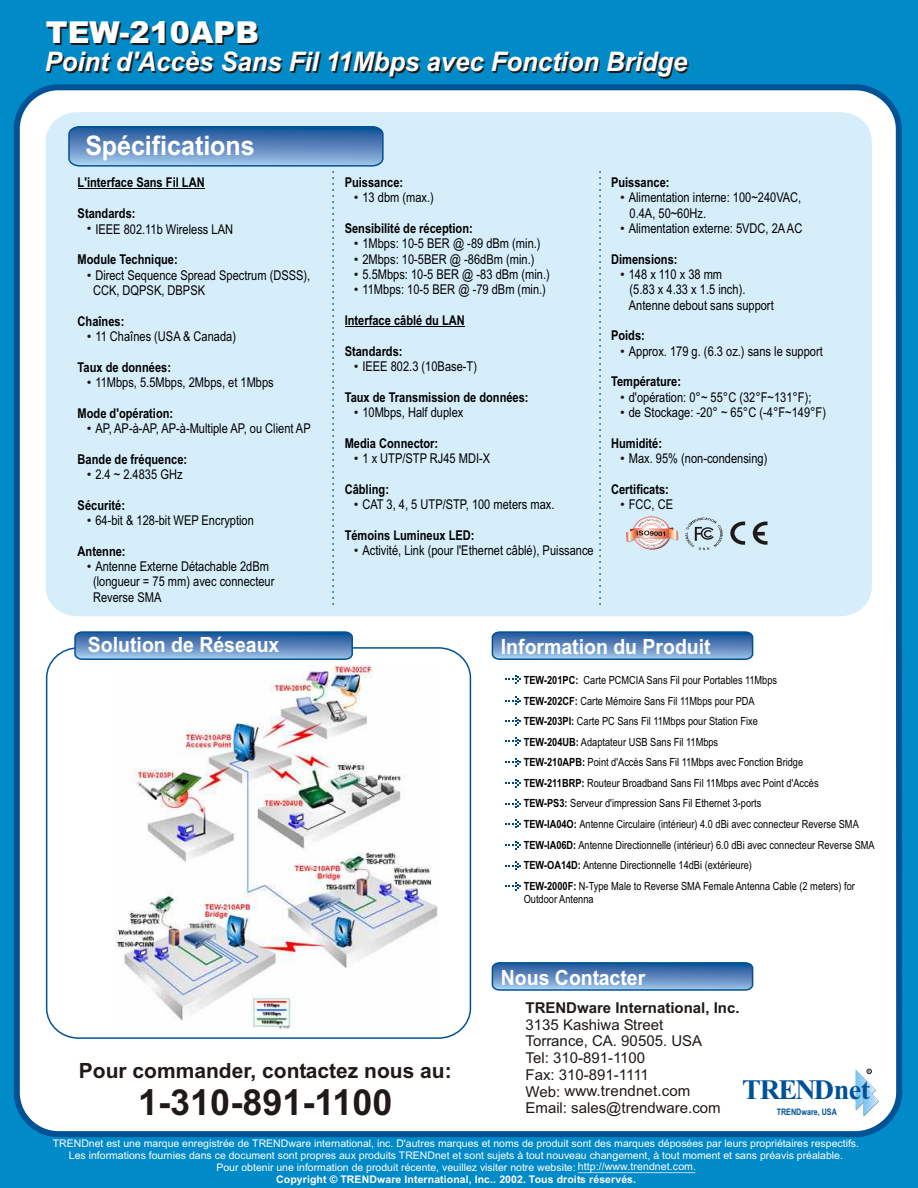
<style>
.page{position:relative;width:918px;height:1188px;background:#008ac7}
.page>*{position:absolute;margin:0;border:0;box-sizing:border-box;transform-origin:0 0}
.t1{font:700 36px "Arial";color:#1f1a17}
.t2{font:900 30.3px "Arial";color:#fff}
.t3{font:700 28.2px "Times New Roman";letter-spacing:-.05em;color:#005296}
.t4{font:italic 700 27px "Arial";color:#fff;scale:.95 1}
.t5{font:700 27px "Arial";color:#fff;scale:.93 1}
.t6{font:700 21px "Arial";color:#fff;scale:.93 1}
.t7{font:700 21px "Arial";color:#1f1a17}
.t8{font:15px/16.5px "Arial";color:#1f1a17}
.t9{font:700 15px "Arial";color:#1f1a17}
.t10{font:13.5px/15.3px "Arial Narrow";color:#000}
.t11{font:700 13.5px "Arial Narrow";color:#000}
.t12{font:11.25px/20.5px "Arial Narrow";color:#000}
.t13{font:10.5px/11.7px "Arial";color:#fff;text-align:center}
.t14{font:700 10.5px "Arial";letter-spacing:.01em;color:#fff}
.t15{font:700 9px "Arial";color:#005296;scale:.8 1}
.t16{font:3.75px "Arial";color:#1f1a17}
.s1{font-family:"Arial";color:#1f1a17}
.s2{font-weight:700}
</style>
<div class="page">
<div style="left:14px;top:84px;width:888px;height:1053px;background:#fff;border:6px solid #005296;border-radius:42px"></div>
<div style="left:44px;top:111px;width:829px;height:507px;background:#d6edfa;border:2px solid #fff;border-radius:31px"></div>
<svg style="left:599px;top:171px;width:2px;height:434px"></svg>
<div style="left:46px;top:647px;width:425px;height:392px;border:2px solid #005296;border-radius:31px"></div>
<svg style="left:491px;top:631px;width:263px;height:29px;background:#5686bc"></svg>
<svg style="left:74px;top:631px;width:280px;height:29px;background:#5585bb"></svg>
<svg style="left:68px;top:126px;width:316px;height:479px"></svg>
<img style="left:115px;top:665px;width:322px;height:364px">
<svg style="left:491px;top:962px;width:263px;height:29px;background:#5686bc"></svg>
<svg style="left:856px;top:1069px;width:23px;height:48px"></svg>
<svg style="left:685px;top:517px;width:38px;height:33px"></svg>
<svg style="left:730px;top:522px;width:15px;height:23px"></svg>
<svg style="left:753px;top:522px;width:15px;height:23px"></svg>
<svg style="left:626px;top:516px;width:53px;height:33px"></svg>
<svg style="left:505px;top:675px;width:16px;height:9px"></svg>
<hr style="left:78px;top:189px;width:127px;height:1px;background:#000">
<hr style="left:345px;top:326px;width:120px;height:1px;background:#000">
<svg style="left:505px;top:696px;width:16px;height:9px"></svg>
<svg style="left:505px;top:717px;width:16px;height:9px"></svg>
<svg style="left:505px;top:737px;width:16px;height:9px"></svg>
<svg style="left:505px;top:758px;width:16px;height:9px"></svg>
<svg style="left:505px;top:779px;width:16px;height:9px"></svg>
<svg style="left:505px;top:799px;width:16px;height:9px"></svg>
<svg style="left:505px;top:819px;width:16px;height:9px"></svg>
<svg style="left:505px;top:841px;width:16px;height:9px"></svg>
<svg style="left:505px;top:861px;width:16px;height:9px"></svg>
<svg style="left:505px;top:882px;width:16px;height:9px"></svg>
<h2 class="t2" style="left:46px;top:21px;width:215px">TEW-210APB</h2>
<h3 class="t4" style="left:45px;top:52px;width:678px">Point d'Accès Sans Fil 11Mbps avec Fonction Bridge</h3>
<h3 class="t5" style="left:86px;top:136px;width:184px">Spécifications</h3>
<p class="t11" style="left:78px;top:178px;width:129px">L'interface Sans Fil LAN</p>
<p class="t11" style="left:78px;top:209px;width:59px">Standards:</p>
<p class="t10" style="left:87px;top:222px;width:148px"><span class="s1">•</span> IEEE 802.11b Wireless LAN</p>
<p class="t11" style="left:78px;top:255px;width:102px">Module Technique:</p>
<p class="t10" style="left:93px;top:268px;width:219px;text-indent:-6px"><span class="s1">•</span> Direct Sequence Spread Spectrum (DSSS),<br>CCK, DQPSK, DBPSK</p>
<p class="t11" style="left:78px;top:316px;width:48px">Chaînes:</p>
<p class="t10" style="left:87px;top:330px;width:151px"><span class="s1">•</span> 11 Chaînes (USA &amp; Canada)</p>
<p class="t11" style="left:78px;top:362px;width:95px">Taux de données:</p>
<p class="t10" style="left:87px;top:376px;width:188px"><span class="s1">•</span> 11Mbps, 5.5Mbps, 2Mbps, et 1Mbps</p>
<p class="t11" style="left:78px;top:408px;width:97px">Mode d'opération:</p>
<p class="t10" style="left:87px;top:422px;width:225px"><span class="s1">•</span> AP, AP-à-AP, AP-à-Multiple AP, ou Client AP</p>
<p class="t11" style="left:78px;top:454px;width:111px">Bande de fréquence:</p>
<p class="t10" style="left:87px;top:468px;width:97px"><span class="s1">•</span> 2.4 ~ 2.4835 GHz</p>
<p class="t11" style="left:78px;top:500px;width:49px">Sécurité:</p>
<p class="t10" style="left:87px;top:514px;width:169px"><span class="s1">•</span> 64-bit &amp; 128-bit WEP Encryption</p>
<p class="t11" style="left:78px;top:546px;width:50px">Antenne:</p>
<p class="t10" style="left:93px;top:560px;width:183px;text-indent:-6px"><span class="s1">•</span> Antenne Externe Détachable 2dBm (longueur = 75 mm) avec connecteur<br>Reverse SMA</p>
<h3 class="t6" style="left:88px;top:636px;width:207px">Solution de Réseaux</h3>
<p class="t11" style="left:345px;top:177px;width:60px">Puissance:</p>
<p class="t10" style="left:354px;top:191px;width:81px"><span class="s1">•</span> 13 dbm (max.)</p>
<p class="t11" style="left:345px;top:223px;width:130px">Sensibilité de réception:</p>
<p class="t10" style="left:354px;top:237px;width:188px"><span class="s1">•</span> 1Mbps: 10-5 BER @ -89 dBm (min.)</p>
<p class="t10" style="left:354px;top:253px;width:182px"><span class="s1">•</span> 2Mbps: 10-5BER @ -86dBm (min.)</p>
<p class="t10" style="left:354px;top:268px;width:197px"><span class="s1">•</span> 5.5Mbps: 10-5 BER @ -83 dBm (min.)</p>
<p class="t10" style="left:354px;top:283px;width:194px"><span class="s1">•</span> 11Mbps: 10-5 BER @ -79 dBm (min.)</p>
<p class="t11" style="left:345px;top:315px;width:122px">Interface câblé du LAN</p>
<p class="t11" style="left:345px;top:346px;width:59px">Standards:</p>
<p class="t10" style="left:354px;top:360px;width:125px"><span class="s1">•</span> IEEE 802.3 (10Base-T)</p>
<p class="t11" style="left:345px;top:392px;width:185px">Taux de Transmission de données:</p>
<p class="t10" style="left:354px;top:406px;width:111px"><span class="s1">•</span> 10Mbps, Half duplex</p>
<p class="t11" style="left:345px;top:438px;width:95px">Media Connector:</p>
<p class="t10" style="left:354px;top:452px;width:138px"><span class="s1">•</span> 1 x UTP/STP RJ45 MDI-X</p>
<p class="t11" style="left:345px;top:484px;width:46px">Câbling:</p>
<p class="t10" style="left:354px;top:498px;width:202px"><span class="s1">•</span> CAT 3, 4, 5 UTP/STP, 100 meters max.</p>
<p class="t11" style="left:345px;top:530px;width:131px">Témoins Lumineux LED:</p>
<p class="t10" style="left:354px;top:544px;width:241px"><span class="s1">•</span> Activité, Link (pour l'Ethernet câblé), Puissance</p>
<p class="t11" style="left:611px;top:177px;width:60px">Puissance:</p>
<p class="t10" style="left:630px;top:191px;width:173px;text-indent:-9px"><span class="s1">•</span> Alimentation interne: 100~240VAC,<br>0.4A, 50~60Hz.</p>
<p class="t10" style="left:620px;top:222px;width:184px"><span class="s1">•</span> Alimentation externe: 5VDC, 2AAC</p>
<p class="t11" style="left:611px;top:254px;width:68px">Dimensions:</p>
<p class="t10" style="left:629px;top:268px;width:146px;text-indent:-9px"><span class="s1">•</span> 148 x 110 x 38 mm<br>(5.83 x 4.33 x 1.5 inch).<br>Antenne debout sans support</p>
<p class="t11" style="left:611px;top:331px;width:35px">Poids:</p>
<p class="t10" style="left:620px;top:344px;width:204px"><span class="s1">•</span> Approx. 179 g. (6.3 oz.) sans le support</p>
<p class="t11" style="left:611px;top:377px;width:72px">Température:</p>
<p class="t10" style="left:620px;top:390px;width:193px"><span class="s1">•</span> d'opération: 0°~ 55°C (32°F~131°F);</p>
<p class="t10" style="left:620px;top:406px;width:207px"><span class="s1">•</span> de Stockage: -20° ~ 65°C (-4°F~149°F)</p>
<p class="t11" style="left:611px;top:438px;width:53px">Humidité:</p>
<p class="t10" style="left:620px;top:452px;width:149px"><span class="s1">•</span> Max. 95% (non-condensing)</p>
<p class="t11" style="left:611px;top:484px;width:59px">Certificats:</p>
<p class="t10" style="left:620px;top:498px;width:54px"><span class="s1">•</span> FCC, CE</p>
<h3 class="t6" style="left:501px;top:639px;width:227px">Information du Produit</h3>
<p class="t12" style="left:524px;top:671px;width:353px"><span class="s2">TEW-201PC:</span> Carte PCMCIA Sans Fil pour Portables 11Mbps<br><span class="s2">TEW-202CF:</span> Carte Mémoire Sans Fil 11Mbps pour PDA<br><span class="s2">TEW-203PI:</span> Carte PC Sans Fil 11Mbps pour Station Fixe<br><span class="s2">TEW-204UB:</span> Adaptateur USB Sans Fil 11Mbps<br><span class="s2">TEW-210APB:</span> Point d'Accès Sans Fil 11Mbps avec Fonction Bridge<br><span class="s2">TEW-211BRP:</span> Routeur Broadband Sans Fil 11Mbps avec Point d'Accès<br><span class="s2">TEW-PS3:</span> Serveur d'impression Sans Fil Ethernet 3-ports<br><span class="s2">TEW-IA04O:</span> Antenne Circulaire (intérieur) 4.0 dBi avec connecteur Reverse SMA <span class="s2">TEW-IA06D:</span> Antenne Directionnelle (intérieur) 6.0 dBi avec connecteur Reverse SMA <span class="s2">TEW-OA14D:</span> Antenne Directionnelle 14dBi (extérieure)<br><span class="s2">TEW-2000F:</span> N-Type Male to Reverse SMA Female Antenna Cable (2 meters) for</p>
<p class="t12" style="left:524px;top:889px;width:71px">Outdoor Antenna</p>
<h3 class="t6" style="left:501px;top:969px;width:157px">Nous Contacter</h3>
<h3 class="t7" style="left:79px;top:1063px;width:374px">Pour commander, contactez nous au:</h3>
<h1 class="t1" style="left:138px;top:1089px;width:256px">1-310-891-1100</h1>
<p class="t9" style="left:526px;top:1002px;width:216px">TRENDware International, Inc.</p>
<p class="t8" style="left:526px;top:1017px;width:178px">3135 Kashiwa Street<br>Torrance, CA. 90505. USA<br>Tel: 310-891-1100<br>Fax: 310-891-1111<br>Web: www.trendnet.com</p>
<p class="t8" style="left:526px;top:1101px;width:197px">Email: sales@trendware.com</p>
<p class="t16" style="left:868px;top:1070px;width:4px">R</p>
<h3 class="t3" style="left:742px;top:1080px;width:129px">TRENDnet</h3>
<p class="t15" style="left:777px;top:1108px;width:77px">TRENDware, USA</p>
<p class="t13" style="left:53px;top:1139px;width:808px">TRENDnet est une marque enregistrée de TRENDware international, inc. D'autres marques et noms de produit sont des marques déposées par leurs propriétaires respectifs.<br>Les informations fournies dans ce document sont propres aux produits TRENDnet et sont sujets à tout nouveau changement, à tout moment et sans préavis préalable.<br>Pour obtenir une information de produit récente, veuillez visiter notre website: ____________________</p>
<p class="t14" style="left:276px;top:1175px;width:362px">Copyright © TRENDware International, Inc.. 2002. Tous droits réservés.</p>
<p class="t13" style="left:578px;top:1162px;width:120px">http://www.trendnet.com.</p>
</div>
